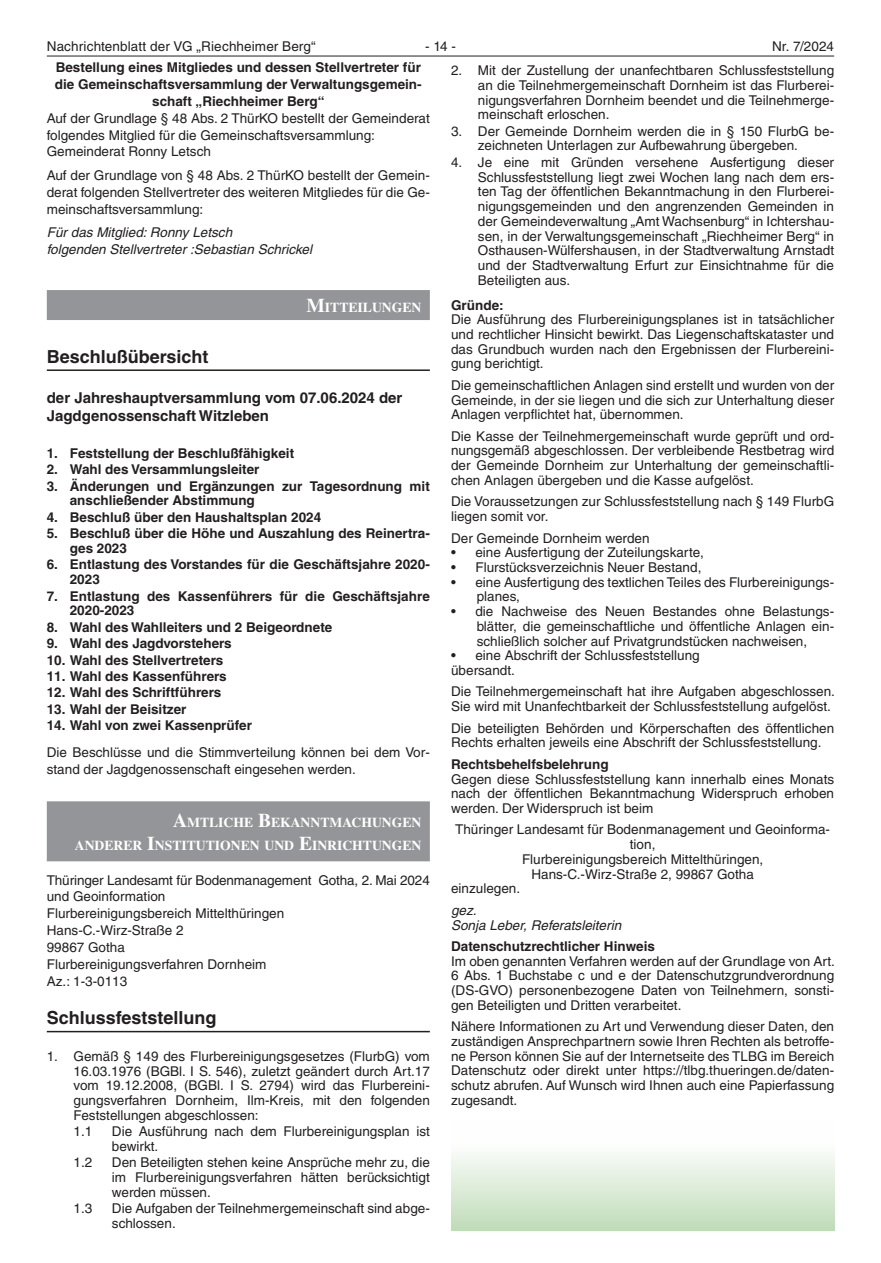
<style>
.page{position:relative;width:881px;height:1263px;background:#fff}
.page>*{position:absolute;margin:0;border:0;box-sizing:border-box;transform-origin:0 0}
.Überschrift{font:700 18px "Helvetica LT";color:#231f20}
.Zwischenüberschrift{font:700 15px/18.5px "Helvetica LT";color:#231f20}
.Rasterbalken_2_zeili{font:700 13.65px/23.4px "Times LT";color:#fff;text-align:right}
.Rasterbalken{font:700 13.65px "Times LT";color:#fff}
.t1{font:13.5px/14.7px "Helvetica LT";color:#231f20;text-align:justify}
.t2{font:700 13.5px/14.7px "Helvetica LT";color:#231f20}
.t3{font:italic 13.5px "Helvetica LT";color:#231f20}
.s1{font-size:19.5px}
</style>
<div class="page">
<hr style="left:47px;top:56px;width:786px;height:1px;background:#231f20">
<div style="left:451px;top:1121px;width:382px;height:110px;background:linear-gradient(to bottom,#fff,#c2ddba)"></div>
<div style="left:47px;top:290px;width:382px;height:30px;background:#939598"></div>
<hr style="left:47px;top:369px;width:382px;height:2px;background:#231f20">
<div style="left:47px;top:801px;width:382px;height:60px;background:#939598"></div>
<hr style="left:47px;top:1031px;width:382px;height:1px;background:#231f20">
<p class="t1" style="left:47px;top:39px;width:270px">Nachrichtenblatt der VG „Riechheimer Berg“</p>
<p class="t1" style="left:425px;top:39px;width:32px">- 14 -</p>
<p class="t1" style="left:771px;top:39px;width:63px">Nr. 7/2024</p>
<p class="t1" style="left:451px;top:63px;width:13px">2.</p>
<p class="t1" style="left:477px;top:63px;width:357px">Mit der Zustellung der unanfechtbaren Schlussfeststellung an die Teilnehmergemeinschaft Dornheim ist das Flurberei&shy;nigungsverfahren Dornheim beendet und die Teilnehmerge&shy;meinschaft erloschen.</p>
<p class="t1" style="left:451px;top:124px;width:13px">3.</p>
<p class="t1" style="left:477px;top:124px;width:357px">Der Gemeinde Dornheim werden die in § 150 FlurbG be&shy;zeichneten Unterlagen zur Aufbewahrung übergeben.</p>
<p class="t1" style="left:451px;top:155px;width:13px">4.</p>
<p class="t1" style="left:477px;top:155px;width:357px">Je eine mit Gründen versehene Ausfertigung dieser Schlussfeststellung liegt zwei Wochen lang nach dem ers&shy;ten Tag der öffentlichen Bekanntmachung in den Flurberei&shy;nigungsgemeinden und den angrenzenden Gemeinden in der Gemeindeverwaltung „Amt Wachsenburg“ in Ichtershau&shy;sen, in der Verwaltungsgemeinschaft „Riechheimer Berg“ in Osthausen-Wülfershausen, in der Stadtverwaltung Arnstadt und der Stadtverwaltung Erfurt zur Einsichtnahme für die Beteiligten aus.</p>
<p class="t2" style="left:451px;top:297px;width:54px">Gründe:</p>
<p class="t1" style="left:451px;top:312px;width:384px">Die Ausführung des Flurbereinigungsplanes ist in tatsächlicher und rechtlicher Hinsicht bewirkt. Das Liegenschaftskataster und das Grundbuch wurden nach den Ergebnissen der Flurbereini&shy;gung berichtigt.</p>
<p class="t1" style="left:451px;top:378px;width:384px">Die gemeinschaftlichen Anlagen sind erstellt und wurden von der Gemeinde, in der sie liegen und die sich zur Unterhaltung dieser Anlagen verpflichtet hat, übernommen.</p>
<p class="t1" style="left:451px;top:429px;width:384px">Die Kasse der Teilnehmergemeinschaft wurde geprüft und ord&shy;nungsgemäß abgeschlossen. Der verbleibende Restbetrag wird der Gemeinde Dornheim zur Unterhaltung der gemeinschaftli&shy;chen Anlagen übergeben und die Kasse aufgelöst.</p>
<p class="t1" style="left:451px;top:494px;width:384px">Die Voraussetzungen zur Schlussfeststellung nach § 149 FlurbG liegen somit vor.</p>
<p class="t1" style="left:451px;top:530px;width:200px">Der Gemeinde Dornheim werden</p>
<p class="t1" style="left:451px;top:545px;width:254px">• eine Ausfertigung der Zuteilungskarte,</p>
<p class="t1" style="left:451px;top:560px;width:252px">• Flurstücksverzeichnis Neuer Bestand,</p>
<p class="t1" style="left:476px;top:575px;width:359px;text-indent:-26px">• eine Ausfertigung des textlichen Teiles des Flurbereinigungs&shy;planes,</p>
<p class="t1" style="left:476px;top:604px;width:359px;text-indent:-26px">• die Nachweise des Neuen Bestandes ohne Belastungs&shy;blätter, die gemeinschaftliche und öffentliche Anlagen ein&shy;schließlich solcher auf Privatgrundstücken nachweisen,</p>
<p class="t1" style="left:451px;top:648px;width:250px">• eine Abschrift der Schlussfeststellung</p>
<p class="t1" style="left:451px;top:663px;width:65px">übersandt.</p>
<p class="t1" style="left:451px;top:684px;width:385px">Die Teilnehmergemeinschaft hat ihre Aufgaben abgeschlossen.<br>Sie wird mit Unanfechtbarkeit der Schlussfeststellung aufgelöst.</p>
<p class="t1" style="left:451px;top:720px;width:384px">Die beteiligten Behörden und Körperschaften des öffentlichen<br>Rechts erhalten jeweils eine Abschrift der Schlussfeststellung.</p>
<p class="t2" style="left:451px;top:756px;width:159px">Rechtsbehelfsbelehrung</p>
<p class="t1" style="left:451px;top:771px;width:384px">Gegen diese Schlussfeststellung kann innerhalb eines Monats nach der öffentlichen Bekanntmachung Widerspruch erhoben werden. Der Widerspruch ist beim</p>
<p class="t1" style="left:455px;top:822px;width:376px;text-align:center">Thüringer Landesamt für Bodenmanagement und Geoinforma&shy;tion,</p>
<p class="t1" style="left:522px;top:852px;width:243px">Flurbereinigungsbereich Mittelthüringen,</p>
<p class="t1" style="left:531px;top:866px;width:224px">Hans-C.-Wirz-Straße 2, 99867 Gotha</p>
<p class="t1" style="left:451px;top:881px;width:71px">einzulegen.</p>
<p class="t3" style="left:451px;top:902px;width:27px">gez.</p>
<p class="t3" style="left:451px;top:917px;width:172px">Sonja Leber, Referatsleiterin</p>
<p class="t2" style="left:451px;top:939px;width:205px">Datenschutzrechtlicher Hinweis</p>
<p class="t1" style="left:451px;top:953px;width:385px">Im oben genannten Verfahren werden auf der Grundlage von Art.<br>6 Abs. 1 Buchstabe c und e der Datenschutzgrundverordnung (DS-GVO) personenbezogene Daten von Teilnehmern, sonsti&shy;gen Beteiligten und Dritten verarbeitet.</p>
<p class="t1" style="left:451px;top:1019px;width:384px">Nähere Informationen zu Art und Verwendung dieser Daten, den zuständigen Ansprechpartnern sowie Ihren Rechten als betroffe&shy;ne Person können Sie auf der Internetseite des TLBG im Bereich Datenschutz oder direkt unter https://tlbg.thueringen.de/daten&shy;schutz abrufen. Auf Wunsch wird Ihnen auch eine Papierfassung zugesandt.</p>
<p class="t2" style="left:55px;top:59px;width:368px;line-height:16.8px;text-align:center">Bestellung eines Mitgliedes und dessen Stellvertreter für die Gemeinschaftsversammlung der Verwaltungsgemein&shy;schaft „Riechheimer Berg“</p>
<p class="t1" style="left:47px;top:109px;width:384px;line-height:16.8px">Auf der Grundlage § 48 Abs. 2 ThürKO bestellt der Gemeinderat folgendes Mitglied für die Gemeinschaftsversammlung:</p>
<p class="t1" style="left:47px;top:144px;width:165px">Gemeinderat Ronny Letsch</p>
<p class="t1" style="left:47px;top:167px;width:384px;line-height:16.8px">Auf der Grundlage von § 48 Abs. 2 ThürKO bestellt der Gemein&shy;derat folgenden Stellvertreter des weiteren Mitgliedes für die Ge&shy;meinschaftsversammlung:</p>
<p class="t3" style="left:47px;top:225px;width:187px">Für das Mitglied: Ronny Letsch</p>
<p class="t3" style="left:47px;top:242px;width:267px">folgenden Stellvertreter :Sebastian Schrickel</p>
<p class="Rasterbalken" style="left:306px;top:299px;width:116px"><span class="s1">M</span>ITTEILUNGEN</p>
<p class="Überschrift" style="left:47px;top:346px;width:163px">Beschlußübersicht</p>
<p class="Zwischenüberschrift" style="left:47px;top:388px;width:357px">der Jahreshauptversammlung vom 07.06.2024 der<br>Jagdgenossenschaft Witzleben</p>
<p class="t2" style="left:47px;top:445px;width:13px">1.</p>
<p class="t2" style="left:70px;top:445px;width:226px">Feststellung der Beschlußfähigkeit</p>
<p class="t2" style="left:47px;top:462px;width:13px">2.</p>
<p class="t2" style="left:70px;top:462px;width:191px">Wahl des Versammlungsleiter</p>
<p class="t2" style="left:47px;top:478px;width:13px">3.</p>
<p class="t2" style="left:70px;top:478px;width:361px">Änderungen und Ergänzungen zur Tagesordnung mit anschließender Abstimmung</p>
<p class="t2" style="left:47px;top:509px;width:13px">4.</p>
<p class="t2" style="left:70px;top:509px;width:253px">Beschluß über den Haushaltsplan 2024</p>
<p class="t2" style="left:47px;top:526px;width:13px">5.</p>
<p class="t2" style="left:70px;top:526px;width:361px">Beschluß über die Höhe und Auszahlung des Reinertra&shy;ges 2023</p>
<p class="t2" style="left:47px;top:557px;width:13px">6.</p>
<p class="t2" style="left:70px;top:557px;width:361px">Entlastung des Vorstandes für die Geschäftsjahre 2020-<br>2023</p>
<p class="t2" style="left:47px;top:588px;width:13px">7.</p>
<p class="t2" style="left:70px;top:588px;width:361px">Entlastung des Kassenführers für die Geschäftsjahre<br>2020-2023</p>
<p class="t2" style="left:47px;top:619px;width:13px">8.</p>
<p class="t2" style="left:70px;top:619px;width:264px">Wahl des Wahlleiters und 2 Beigeordnete</p>
<p class="t2" style="left:47px;top:636px;width:13px">9.</p>
<p class="t2" style="left:70px;top:636px;width:163px">Wahl des Jagdvorstehers</p>
<p class="t2" style="left:47px;top:652px;width:178px">10. Wahl des Stellvertreters</p>
<p class="t2" style="left:47px;top:669px;width:181px">11. Wahl des Kassenführers</p>
<p class="t2" style="left:47px;top:685px;width:176px">12. Wahl des Schriftführers</p>
<p class="t2" style="left:47px;top:701px;width:141px">13. Wahl der Beisitzer</p>
<p class="t2" style="left:47px;top:718px;width:206px">14. Wahl von zwei Kassenprüfer</p>
<p class="t1" style="left:47px;top:744px;width:384px;line-height:16.8px">Die Beschlüsse und die Stimmverteilung können bei dem Vor&shy;stand der Jagdgenossenschaft eingesehen werden.</p>
<p class="Rasterbalken_2_zeili" style="left:75px;top:810px;width:348px"><span class="s1">A</span>MTLICHE <span class="s1">B</span>EKANNTMACHUNGEN<br>ANDERER <span class="s1">I</span>NSTITUTIONEN UND <span class="s1">E</span>INRICHTUNGEN</p>
<p class="t1" style="left:47px;top:872px;width:384px">Thüringer Landesamt für Bodenmanagement Gotha, 2. Mai 2024</p>
<p class="t1" style="left:47px;top:889px;width:120px">und Geoinformation</p>
<p class="t1" style="left:47px;top:906px;width:239px">Flurbereinigungsbereich Mittelthüringen</p>
<p class="t1" style="left:47px;top:923px;width:138px">Hans-C.-Wirz-Straße 2</p>
<p class="t1" style="left:47px;top:940px;width:80px">99867 Gotha</p>
<p class="t1" style="left:47px;top:957px;width:221px">Flurbereinigungsverfahren Dornheim</p>
<p class="t1" style="left:47px;top:973px;width:82px">Az.: 1-3-0113</p>
<p class="Überschrift" style="left:47px;top:1007px;width:171px">Schlussfeststellung</p>
<p class="t1" style="left:47px;top:1049px;width:13px">1.</p>
<p class="t1" style="left:74px;top:1049px;width:357px">Gemäß § 149 des Flurbereinigungsgesetzes (FlurbG) vom 16.03.1976 (BGBl. I S. 546), zuletzt geändert durch Art.17 vom 19.12.2008, (BGBl. I S. 2794) wird das Flurbereini&shy;gungsverfahren Dornheim, Ilm-Kreis, mit den folgenden Feststellungen abgeschlossen:</p>
<p class="t1" style="left:74px;top:1124px;width:20px">1.1</p>
<p class="t1" style="left:112px;top:1124px;width:319px">Die Ausführung nach dem Flurbereinigungsplan ist bewirkt.</p>
<p class="t1" style="left:74px;top:1155px;width:20px">1.2</p>
<p class="t1" style="left:112px;top:1155px;width:319px">Den Beteiligten stehen keine Ansprüche mehr zu, die im Flurbereinigungsverfahren hätten berücksichtigt werden müssen.</p>
<p class="t1" style="left:74px;top:1201px;width:20px">1.3</p>
<p class="t1" style="left:112px;top:1201px;width:319px">Die Aufgaben der Teilnehmergemeinschaft sind abge&shy;schlossen.</p>
</div>
